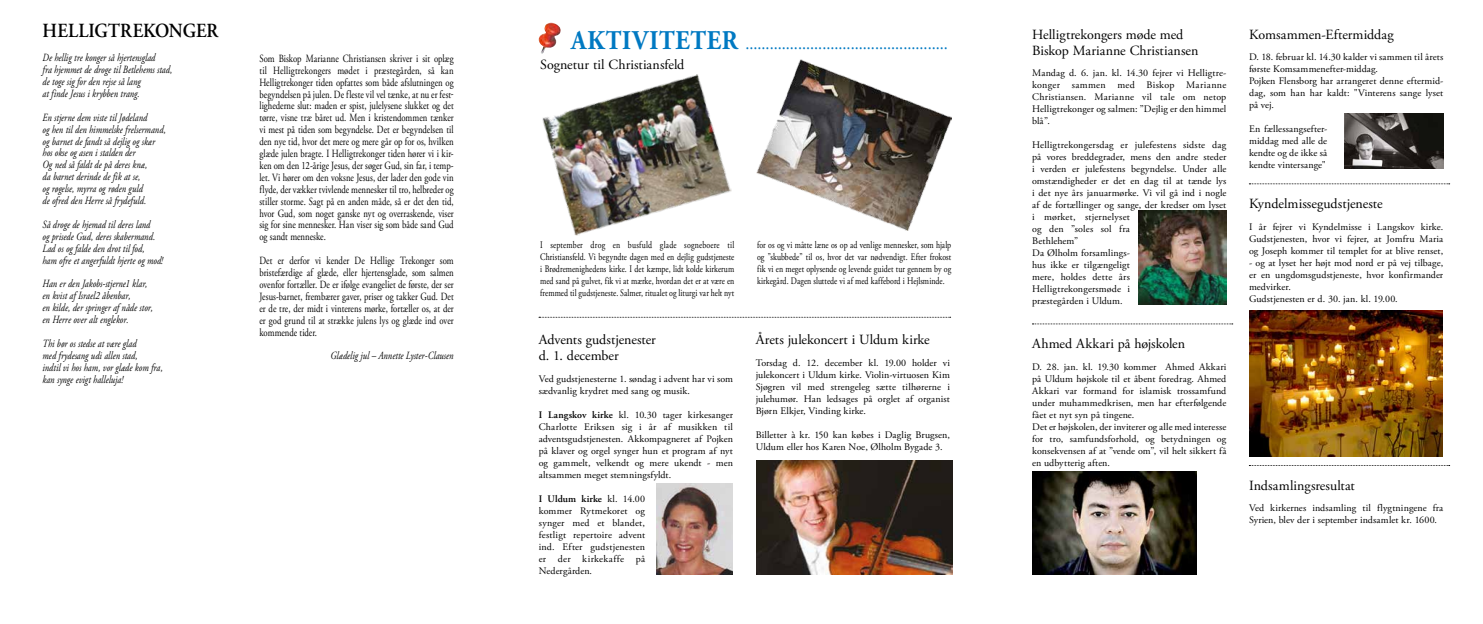
<style>
.page{position:relative;width:1483px;height:624px;background:#fff}
.page>*{position:absolute;margin:0;border:0;box-sizing:border-box;transform-origin:0 0}
.t1{font:700 27px "Adobe Garamond Pro";letter-spacing:.03em;color:#0079c2;scale:.9 1}
.t2{font:600 20px "Adobe Garamond Pro";letter-spacing:.005em;color:#000;scale:.9 1}
.t3{font:14px/16px "Adobe Garamond Pro";color:#000}
.t4{font:11px/11.9px "Adobe Garamond Pro";color:#000;text-align:justify;scale:.79 1}
.t5{font:italic 11px/11.9px "Adobe Garamond Pro";letter-spacing:.005em;color:#000;scale:.79 1}
.t6{font:10px/12px "Adobe Garamond Pro";letter-spacing:.005em;color:#000}
.t7{font:10px/12px "Adobe Garamond Pro";letter-spacing:.005em;color:#000;text-align:justify;scale:.79 1}
.s1{font-weight:600}
</style>
<div class="page">
<img style="left:539px;top:23px;width:22px;height:31px">
<img style="left:542px;top:74px;width:190px;height:162px">
<img style="left:756px;top:59px;width:195px;height:172px">
<svg style="left:539px;top:317px;width:411px;height:1px"></svg>
<svg style="left:1032px;top:323px;width:200px;height:1px"></svg>
<svg style="left:1249px;top:183px;width:200px;height:1px"></svg>
<svg style="left:1249px;top:465px;width:200px;height:1px"></svg>
<img style="left:656px;top:483px;width:77px;height:91px">
<img style="left:756px;top:460px;width:196px;height:114px">
<img style="left:1138px;top:210px;width:88px;height:94px">
<img style="left:1344px;top:114px;width:99px;height:54px">
<img style="left:1032px;top:471px;width:164px;height:103px">
<img style="left:1249px;top:311px;width:193px;height:145px">
<h2 class="t2" style="left:43px;top:19px;width:197px">HELLIGTREKONGER</h2>
<p class="t5" style="left:43px;top:52px;width:166px">De hellig tre konger så hjertensglad<br>fra hjemmet de droge til Betlehems stad, de toge sig for den rejse så lang<br>at finde Jesus i krybben trang.</p>
<p class="t5" style="left:43px;top:111px;width:158px">En stjerne dem viste til Jødeland<br>og hen til den himmelske frelsermand, og barnet de fandt så dejlig og skær hos okse og asen i stalden der<br>Og ned så faldt de på deres knæ,<br>da barnet derinde de fik at se,<br>og røgelse, myrra og røden guld<br>de ofred den Herre så frydefuld.</p>
<p class="t5" style="left:43px;top:219px;width:154px">Så droge de hjemad til deres land<br>og prisede Gud, deres skabermand.<br>Lad os og falde den drot til fod,<br>ham ofre et angerfuldt hjerte og mod!</p>
<p class="t5" style="left:43px;top:278px;width:141px">Han er den Jakobs-stjerne1 klar, en kvist af Israel2 åbenbar,<br>en kilde, der springer af nåde stor, en Herre over alt englekor.</p>
<p class="t5" style="left:43px;top:338px;width:154px">Thi bør os stedse at være glad<br>med frydesang udi allen stad,<br>indtil vi hos ham, vor glæde kom fra, kan synge evigt halleluja!</p>
<p class="t4" style="left:259px;top:53px;width:247px">Som Biskop Marianne Christiansen skriver i sit oplæg til Helligtrekongers mødet i præstegården, så kan Helligtrekonger tiden opfattes som både afslutningen og begyndelsen på julen. De fleste vil vel tænke, at nu er fest&shy;lighederne slut: maden er spist, julelysene slukket og det tørre, visne træ båret ud. Men i kristendommen tænker vi mest på tiden som begyndelse. Det er begyndelsen til den nye tid, hvor det mere og mere går op for os, hvilken glæde julen bragte. I Helligtrekonger tiden hører vi i kir&shy;ken om den 12-årige Jesus, der søger Gud, sin far, i temp&shy;let. Vi hører om den voksne Jesus, der lader den gode vin flyde, der vækker tvivlende mennesker til tro, helbreder og stiller storme. Sagt på en anden måde, så er det den tid, hvor Gud, som noget ganske nyt og overraskende, viser sig for sine mennesker. Han viser sig som både sand Gud og sandt menneske.</p>
<p class="t4" style="left:259px;top:255px;width:247px">Det er derfor vi kender De Hellige Trekonger som bristefærdige af glæde, eller hjertensglade, som salmen ovenfor fortæller. De er ifølge evangeliet de første, der ser Jesus-barnet, frembærer gaver, priser og takker Gud. Det er de tre, der midt i vinterens mørke, fortæller os, at der er god grund til at strække julens lys og glæde ind over kommende tider.</p>
<p class="t5" style="left:330px;top:350px;width:158px">Glædelig jul – Annette Lyster-Clausen</p>
<h1 class="t1" style="left:571px;top:24px;width:187px">AKTIVITETER</h1>
<h3 class="t3" style="left:540px;top:57px;width:146px">Sognetur til Christiansfeld</h3>
<p class="t7" style="left:540px;top:239px;width:247px">I september drog en busfuld glade sogneboere til Christiansfeld. Vi begyndte dagen med en dejlig gudstjeneste i Brødremenighedens kirke. I det kæmpe, lidt kolde kirkerum med sand på gulvet, fik vi at mærke, hvordan det er at være en fremmed til gudstjeneste. Salmer, ritualet og liturgi var helt nyt</p>
<p class="t7" style="left:757px;top:239px;width:247px">for os og vi måtte læne os op ad venlige mennesker, som hjalp og ”skubbede” til os, hvor det var nødvendigt. Efter frokost fik vi en meget oplysende og levende guidet tur gennem by og kirkegård. Dagen sluttede vi af med kaffebord i Hejlsminde.</p>
<h3 class="t3" style="left:539px;top:332px;width:119px">Advents gudstjenester d. 1. december</h3>
<p class="t6" style="left:539px;top:373px;width:196px">Ved gudstjenesterne 1. søndag i advent har vi som sædvanlig krydret med sang og musik.</p>
<p class="t6" style="left:539px;top:409px;width:196px;text-align:justify"><span class="s1">I Langskov kirke</span> kl. 10.30 tager kirkesanger Charlotte Eriksen sig i år af musikken til adventsgudstjenesten. Akkompagneret af Pojken på klaver og orgel synger hun et program af nyt og gammelt, velkendt og mere ukendt - men altsammen meget stemningsfyldt.</p>
<p class="t6" style="left:539px;top:493px;width:108px;text-align:justify"><span class="s1">I Uldum kirke</span> kl. 14.00 kommer Rytmekoret og synger med et blandet, festligt repertoire advent ind. Efter gudstjenesten er der kirkekaffe på Nedergården.</p>
<h3 class="t3" style="left:755px;top:332px;width:176px">Årets julekoncert i Uldum kirke</h3>
<p class="t6" style="left:755px;top:357px;width:196px;text-align:justify">Torsdag d. 12. december kl. 19.00 holder vi julekoncert i Uldum kirke. Violin-virtuosen Kim Sjøgren vil med strengeleg sætte tilhørerne i julehumør. Han ledsages på orglet af organist Bjørn Elkjer, Vinding kirke.</p>
<p class="t6" style="left:755px;top:429px;width:196px">Billetter à kr. 150 kan købes i Daglig Brugsen,<br>Uldum eller hos Karen Noe, Ølholm Bygade 3.</p>
<h3 class="t3" style="left:1032px;top:27px;width:168px">Helligtrekongers møde med<br>Biskop Marianne Christiansen</h3>
<p class="t6" style="left:1032px;top:67px;width:196px;text-align:justify">Mandag d. 6. jan. kl. 14.30 fejrer vi Helligtre&shy;konger sammen med Biskop Marianne Christiansen. Marianne vil tale om netop Helligtrekonger og salmen: ”Dejlig er den himmel blå”.</p>
<p class="t6" style="left:1032px;top:139px;width:196px">Helligtrekongersdag er julefestens sidste dag på vores breddegrader, mens den andre steder i verden er julefestens begyndelse. Under alle omstændigheder er det en dag til at tænde lys i det nye års januarmørke. Vi vil gå ind i nogle af de fortællinger og sange, der kredser om lyset i mørket, stjernelyset<br>og den ”soles sol fra<br>Bethlehem”<br>Da Ølholm forsamlings-<br>hus ikke er tilgængeligt<br>mere, holdes dette års<br>Helligtrekongersmøde i<br>præstegården i Uldum.</p>
<h3 class="t3" style="left:1032px;top:336px;width:154px">Ahmed Akkari på højskolen</h3>
<p class="t6" style="left:1032px;top:361px;width:196px">D. 28. jan. kl. 19.30 kommer Ahmed Akkari på Uldum højskole til et åbent foredrag. Ahmed Akkari var formand for islamisk trossamfund under muhammedkrisen, men har efterfølgende fået et nyt syn på tingene.<br>Det er højskolen, der inviterer og alle med interesse for tro, samfundsforhold, og betydningen og konsekvensen af at ”vende om”, vil helt sikkert få en udbytterig aften.</p>
<h3 class="t3" style="left:1249px;top:27px;width:146px">Komsammen-Eftermiddag</h3>
<p class="t6" style="left:1249px;top:51px;width:196px">D. 18. februar kl. 14.30 kalder vi sammen til årets første Komsammenefter-middag.<br>Pojken Flensborg har arrangeret denne eftermid&shy;dag, som han har kaldt: "Vinterens sange lyset på vej.</p>
<p class="t6" style="left:1249px;top:123px;width:80px;text-align:justify">En fællessangsefter&shy;middag med alle de kendte og de ikke så kendte vintersange"</p>
<h3 class="t3" style="left:1249px;top:196px;width:135px">Kyndelmissegudstjeneste</h3>
<p class="t6" style="left:1249px;top:221px;width:196px;text-align:justify">I år fejrer vi Kyndelmisse i Langskov kirke.<br>Gudstjenesten, hvor vi fejrer, at Jomfru Maria og Joseph kommer til templet for at blive renset,</p>
<p class="t6" style="left:1249px;top:257px;width:196px">- og at lyset her højt mod nord er på vej tilbage, er en ungdomsgudstjeneste, hvor konfirmander medvirker.<br>Gudstjenesten er d. 30. jan. kl. 19.00.</p>
<h3 class="t3" style="left:1249px;top:478px;width:107px">Indsamlingsresultat</h3>
<p class="t6" style="left:1249px;top:502px;width:196px">Ved kirkernes indsamling til flygtningene fra<br>Syrien, blev der i september indsamlet kr. 1600.</p>
</div>
